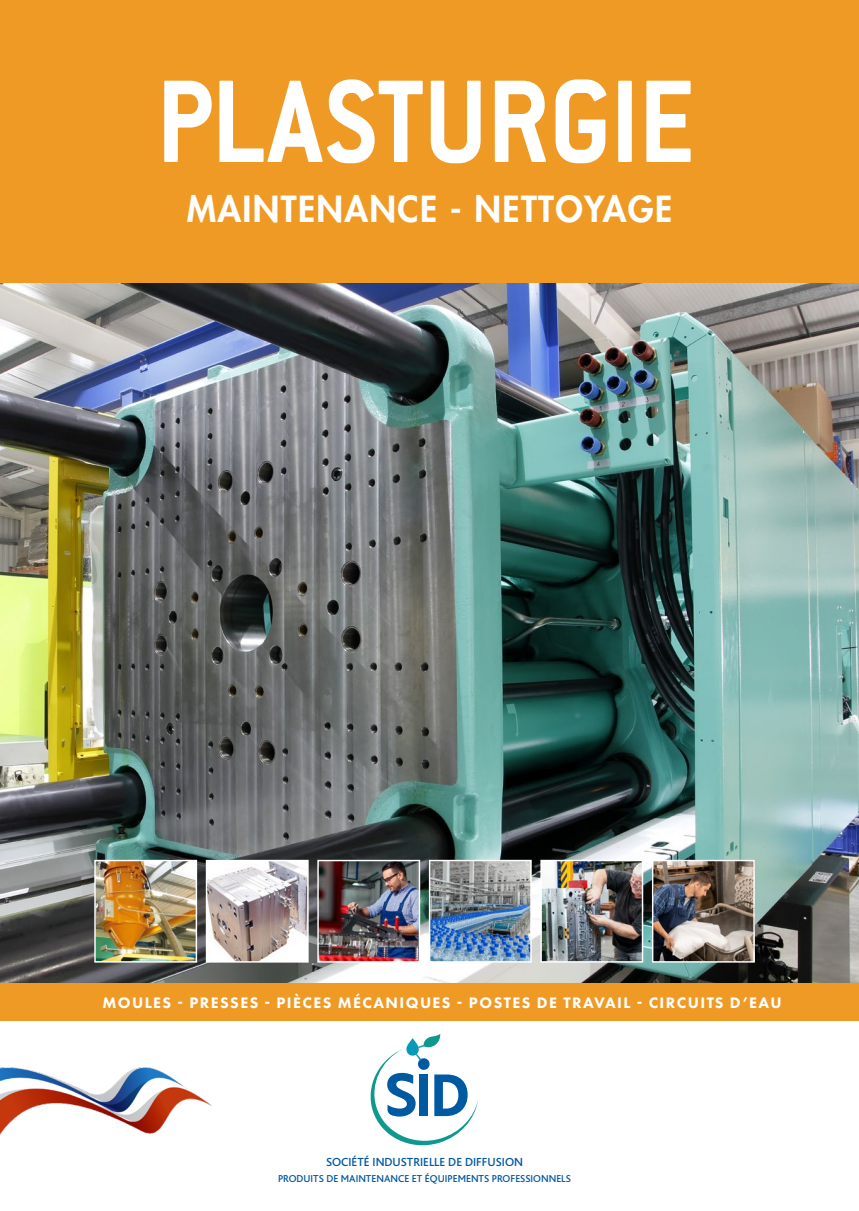
<style>
.page{position:relative;width:859px;height:1211px;background:#fff}
.page>*{position:absolute;margin:0;border:0;box-sizing:border-box;transform-origin:0 0}
.t1{font:800 35px "Futura";letter-spacing:.04em;color:#fff}
.t2{font:800 15.75px "Futura PT";letter-spacing:.09em;color:#fff}
.t3{font:500 12.25px "Bliss";color:#0058a3}
.t4{font:500 10.5px "Bliss";color:#0058a3}
</style>
<div class="page">
<div style="left:0;top:0;width:858px;height:284px;background:#f09a26"></div>
<svg style="left:370px;top:1034px;width:108px;height:112px"></svg>
<img style="left:0;top:284px;width:858px;height:699px">
<div style="left:0;top:983px;width:858px;height:38px;background:#f09a26"></div>
<svg style="left:164px;top:79px;width:526px;height:84px"></svg>
<img style="left:0;top:1067px;width:211px;height:68px">
<img style="left:430px;top:861px;width:99px;height:99px">
<div style="left:428px;top:859px;width:103px;height:103px;border:1px solid #fff"></div>
<img style="left:542px;top:861px;width:99px;height:99px">
<div style="left:540px;top:859px;width:103px;height:103px;border:1px solid #fff"></div>
<img style="left:653px;top:861px;width:99px;height:99px">
<div style="left:651px;top:859px;width:103px;height:103px;border:1px solid #fff"></div>
<img style="left:319px;top:861px;width:99px;height:99px">
<div style="left:317px;top:859px;width:103px;height:103px;border:1px solid #fff"></div>
<img style="left:96px;top:861px;width:99px;height:99px">
<div style="left:94px;top:859px;width:103px;height:103px;border:1px solid #fff"></div>
<img style="left:208px;top:861px;width:98px;height:99px">
<div style="left:206px;top:859px;width:102px;height:103px;border:1px solid #fff"></div>
<h1 class="t1" style="left:187px;top:186px;width:486px">MAINTENANCE - NETTOYAGE</h1>
<p class="t2" style="left:102px;top:993px;width:680px">MOULES - PRESSES - PIÈCES MÉCANIQUES - POSTES DE TRAVAIL - CIRCUITS D’EAU</p>
<p class="t3" style="left:326px;top:1155px;width:198px">SOCIÉTÉ INDUSTRIELLE DE DIFFUSION</p>
<p class="t4" style="left:278px;top:1172px;width:294px">PRODUITS DE MAINTENANCE ET ÉQUIPEMENTS PROFESSIONNELS</p>
</div>
